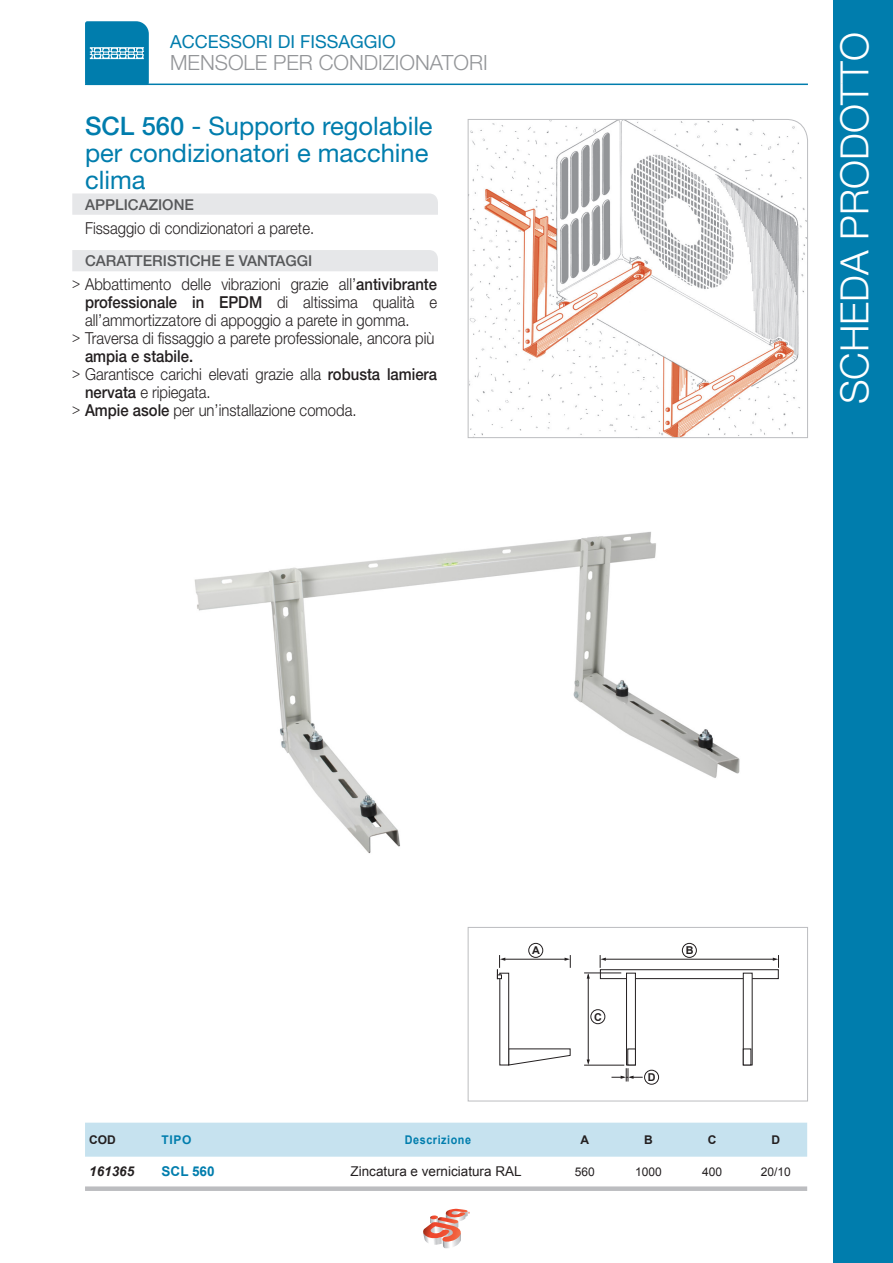
<style>
.page{position:relative;width:893px;height:1263px;background:#fff}
.page>*{position:absolute;margin:0;border:0;box-sizing:border-box;transform-origin:0 0}
.t1{font:300 39px "Helvetica Neue LT Std";color:#fff}
.t2{font:25.5px/27px "Helvetica Neue LT Std";color:#007dad}
.t3{font:300 21px "Helvetica Neue LT Std";color:#939598}
.t4{font:18px "Helvetica Neue LT Std";color:#007dad}
.Stile_di_paragrafo_1{font:300 16.5px/18px "Helvetica Neue LT Std";color:#231f20;text-align:justify;scale:.9 1}
.Stile_di_paragrafo_1-2{font:500 16.5px "Helvetica Neue LT Std";color:#231f20;scale:.9 1}
.t5{font:500 15px "Helvetica Neue LT Std";color:#57585a}
.t6{font:13.5px "Arial";color:#231f20}
.t7{font:italic 700 13.5px "Arial";color:#231f20}
.t8{font:700 13.5px "Arial";color:#007dad}
.t9{font:12px "Arial";color:#231f20}
.t10{font:700 12px "Arial";letter-spacing:.05em;color:#007dad;scale:.9 1}
.t11{font:700 12px "Arial";color:#231f20}
.t12{font:700 12px "Arial";letter-spacing:.05em;color:#007dad}
.t13{font:700 10.8px "Arial";color:#231f20}
.s1{font-weight:500}
.s2{font-size:15px}
</style>
<div class="page">
<hr style="left:85px;top:84px;width:723px;height:1px;background:#007dad">
<svg style="left:85px;top:21px;width:64px;height:63px;background:#1b8ab5"></svg>
<div style="left:833px;top:0;width:60px;height:1263px;background:#007dad"></div>
<svg style="left:423px;top:1209px;width:47px;height:39px"></svg>
<img style="left:194px;top:531px;width:546px;height:323px">
<div style="left:72px;top:193px;width:366px;height:22px;background:#e6e7e9"></div>
<div style="left:72px;top:250px;width:366px;height:21px;background:#e6e7e9"></div>
<svg style="left:467px;top:119px;width:341px;height:319px"></svg>
<div style="left:600px;top:969px;width:179px;height:10px;background:#fff;border:1px solid #231f20"></div>
<div style="left:626px;top:973px;width:10px;height:92px;background:#fff;border:1px solid #231f20"></div>
<div style="left:627px;top:1048px;width:9px;height:17px;background:#fff;border:1px solid #231f20"></div>
<div style="left:743px;top:973px;width:10px;height:92px;background:#fff;border:1px solid #231f20"></div>
<div style="left:743px;top:1048px;width:8px;height:17px;background:#fff;border:1px solid #231f20"></div>
<svg style="left:508px;top:1048px;width:63px;height:18px"></svg>
<div style="left:499px;top:973px;width:10px;height:92px;background:#fff;border:1px solid #231f20"></div>
<hr style="left:584px;top:973px;width:37px;height:1px;background:#231f20">
<hr style="left:584px;top:1065px;width:40px;height:1px;background:#231f20">
<hr style="left:588px;top:974px;width:1px;height:87px;background:#231f20">
<svg style="left:587px;top:1059px;width:3px;height:6px"></svg>
<svg style="left:587px;top:973px;width:3px;height:6px"></svg>
<hr style="left:605px;top:959px;width:169px;height:1px;background:#231f20">
<svg style="left:600px;top:955px;width:6px;height:13px"></svg>
<svg style="left:773px;top:955px;width:6px;height:13px"></svg>
<div style="left:682px;top:943px;width:15px;height:15px;border:1px solid #231f20;border-radius:50%"></div>
<hr style="left:505px;top:959px;width:61px;height:1px;background:#231f20">
<svg style="left:497px;top:955px;width:8px;height:24px"></svg>
<svg style="left:565px;top:955px;width:6px;height:13px"></svg>
<div style="left:528px;top:943px;width:15px;height:15px;border:1px solid #231f20;border-radius:50%"></div>
<div style="left:591px;top:1009px;width:14px;height:15px;border:1px solid #231f20;border-radius:50%"></div>
<svg style="left:611px;top:1068px;width:32px;height:13px"></svg>
<div style="left:644px;top:1070px;width:15px;height:14px;border:1px solid #231f20;border-radius:50%"></div>
<div style="left:468px;top:927px;width:340px;height:174px;border:1px solid #bcbdc0"></div>
<div style="left:85px;top:1123px;width:722px;height:34px;background:#c6e2ef"></div>
<svg style="left:85px;top:1186px;width:722px;height:5px;background:#c2c3c6"></svg>
<p class="t4" style="left:170px;top:30px;width:227px">ACCESSORI DI FISSAGGIO</p>
<h1 class="t1" style="left:831px;top:404px;width:374px;rotate:-90deg">SCHEDA PRODOTTO</h1>
<p class="t3" style="left:170px;top:50px;width:319px">MENSOLE PER CONDIZIONATORI</p>
<p class="t2" style="left:85px;top:112px;width:349px"><span class="s1">SCL 560</span> - Supporto regolabile per condizionatori e macchine clima</p>
<p class="t5" style="left:85px;top:195px;width:110px">APPLICAZIONE</p>
<p class="Stile_di_paragrafo_1" style="left:85px;top:218px;width:256px">Fissaggio di condizionatori a parete.</p>
<p class="t5" style="left:85px;top:251px;width:229px">CARATTERISTICHE E VANTAGGI</p>
<p class="Stile_di_paragrafo_1" style="left:85px;top:274px;width:393px;text-indent:-13px"><span class="s2">&gt;</span> Abbattimento delle vibrazioni grazie all’<span class="s1">antivibrante professionale in EPDM</span> di altissima qualità e all’ammortizzatore di appoggio a parete in gomma.</p>
<p class="Stile_di_paragrafo_1" style="left:72px;top:328px;width:404px"><span class="s2">&gt;</span> Traversa di fissaggio a parete professionale, ancora più</p>
<p class="Stile_di_paragrafo_1-2" style="left:85px;top:346px;width:122px">ampia e stabile.</p>
<p class="Stile_di_paragrafo_1" style="left:85px;top:364px;width:393px;text-indent:-13px"><span class="s2">&gt;</span> Garantisce carichi elevati grazie alla <span class="s1">robusta lamiera nervata</span> e ripiegata.</p>
<p class="Stile_di_paragrafo_1" style="left:72px;top:400px;width:317px"><span class="s2">&gt;</span> <span class="s1">Ampie asole</span> per un’installazione comoda.</p>
<p class="t13" style="left:532px;top:943px;width:9px">A</p>
<p class="t13" style="left:686px;top:943px;width:9px">B</p>
<p class="t13" style="left:594px;top:1010px;width:9px">C</p>
<p class="t13" style="left:648px;top:1070px;width:9px">D</p>
<p class="t11" style="left:89px;top:1132px;width:28px">COD</p>
<p class="t12" style="left:162px;top:1132px;width:31px">TIPO</p>
<p class="t10" style="left:405px;top:1132px;width:75px">Descrizione</p>
<p class="t11" style="left:581px;top:1132px;width:10px">A</p>
<p class="t11" style="left:644px;top:1132px;width:10px">B</p>
<p class="t11" style="left:708px;top:1132px;width:10px">C</p>
<p class="t11" style="left:771px;top:1132px;width:10px">D</p>
<p class="t7" style="left:89px;top:1163px;width:47px">161365</p>
<p class="t8" style="left:162px;top:1163px;width:55px">SCL 560</p>
<p class="t6" style="left:351px;top:1163px;width:173px">Zincatura e verniciatura RAL</p>
<p class="t9" style="left:575px;top:1164px;width:22px">560</p>
<p class="t9" style="left:635px;top:1164px;width:28px">1000</p>
<p class="t9" style="left:702px;top:1164px;width:22px">400</p>
<p class="t9" style="left:761px;top:1164px;width:32px">20/10</p>
</div>
